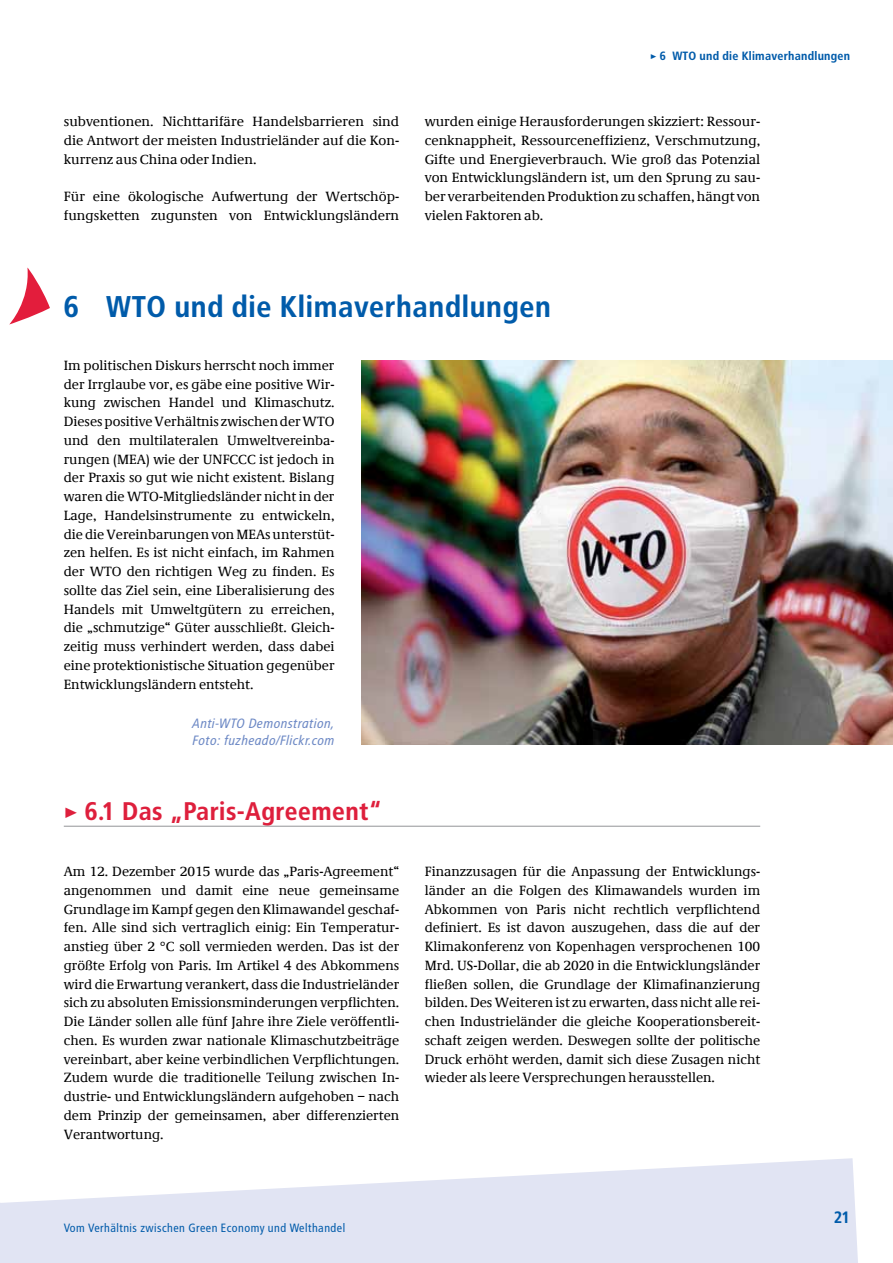
<style>
.page{position:relative;width:893px;height:1263px;background:#fff}
.page>*{position:absolute;margin:0;border:0;box-sizing:border-box;transform-origin:0 0}
.t1{font:700 30px "Transit";color:#005baa}
.t2{font:700 25.5px "Transit";color:#de1f3c}
.t3{font:700 16.5px "Transit";color:#005baa}
.t4{font:13.5px/18.8px "Demos Com";color:#000;text-align:justify}
.t5{font:italic 13.5px/16.5px "Transit";color:#6d89c5}
.t6{font:12px "Transit";color:#005baa}
.t7{font:700 12px "Transit";color:#005baa}
</style>
<div class="page">
<svg style="left:0;top:1158px;width:858px;height:105px;fill:#e1e4f3"></svg>
<hr style="left:64px;top:826px;width:696px;height:1px;background:#939598">
<img style="left:361px;top:360px;width:532px;height:385px">
<svg style="left:9px;top:268px;width:41px;height:56px"></svg>
<p class="t4" style="left:64px;top:112px;width:337px">subventionen. Nichttarifäre Handelsbarrieren sind die Antwort der meisten Industrieländer auf die Kon&shy;kurrenz aus China oder Indien.</p>
<p class="t4" style="left:64px;top:187px;width:337px">Für eine ökologische Aufwertung der Wertschöp&shy;fungsketten zugunsten von Entwicklungsländern</p>
<p class="t7" style="left:650px;top:49px;width:202px">&gt; 6 WTO und die Klimaverhandlungen</p>
<p class="t4" style="left:425px;top:112px;width:337px">wurden einige Herausforderungen skizziert: Ressour&shy;cenknappheit, Ressourceneffizienz, Verschmutzung, Gifte und Energieverbrauch. Wie groß das Potenzial von Entwicklungsländern ist, um den Sprung zu sau&shy;ber verarbeitenden Produktion zu schaffen, hängt von vielen Faktoren ab.</p>
<h1 class="t1" style="left:64px;top:289px;width:489px">6 WTO und die Klimaverhandlungen</h1>
<p class="t4" style="left:64px;top:356px;width:272px">Im politischen Diskurs herrscht noch immer der Irrglaube vor, es gäbe eine positive Wir&shy;kung zwischen Handel und Klimaschutz.<br>Dieses positive Verhältnis zwischen der WTO und den multilateralen Umweltvereinba&shy;rungen (MEA) wie der UNFCCC ist jedoch in der Praxis so gut wie nicht existent. Bislang waren die WTO-Mitgliedsländer nicht in der Lage, Handelsinstrumente zu entwickeln, die die Vereinbarungen von MEAs unterstüt&shy;zen helfen. Es ist nicht einfach, im Rahmen der WTO den richtigen Weg zu finden. Es sollte das Ziel sein, eine Liberalisierung des Handels mit Umweltgütern zu erreichen, die „schmutzige“ Güter ausschließt. Gleich&shy;zeitig muss verhindert werden, dass dabei eine protektionistische Situation gegenüber Entwicklungsländern entsteht.</p>
<p class="t5" style="left:192px;top:715px;width:144px">Anti-WTO Demonstration,<br>Foto: fuzheado/Flickr.com</p>
<h2 class="t2" style="left:64px;top:796px;width:320px">&gt; 6.1 Das „Paris-Agreement“</h2>
<p class="t4" style="left:64px;top:862px;width:337px">Am 12. Dezember 2015 wurde das „Paris-Agreement“ angenommen und damit eine neue gemeinsame Grundlage im Kampf gegen den Klimawandel geschaf&shy;fen. Alle sind sich vertraglich einig: Ein Temperatur&shy;anstieg über 2 °C soll vermieden werden. Das ist der größte Erfolg von Paris. Im Artikel 4 des Abkommens wird die Erwartung verankert, dass die Industrieländer sich zu absoluten Emissionsminderungen verpflichten.<br>Die Länder sollen alle fünf Jahre ihre Ziele veröffentli&shy;chen. Es wurden zwar nationale Klimaschutzbeiträge vereinbart, aber keine verbindlichen Verpflichtungen.<br>Zudem wurde die traditionelle Teilung zwischen In&shy;dustrie- und Entwicklungsländern aufgehoben − nach dem Prinzip der gemeinsamen, aber differenzierten Verantwortung.</p>
<p class="t4" style="left:425px;top:862px;width:337px">Finanzzusagen für die Anpassung der Entwicklungs&shy;länder an die Folgen des Klimawandels wurden im Abkommen von Paris nicht rechtlich verpflichtend definiert. Es ist davon auszugehen, dass die auf der Klimakonferenz von Kopenhagen versprochenen 100<br>Mrd. US-Dollar, die ab 2020 in die Entwicklungsländer fließen sollen, die Grundlage der Klimafinanzierung bilden. Des Weiteren ist zu erwarten, dass nicht alle rei&shy;chen Industrieländer die gleiche Kooperationsbereit&shy;schaft zeigen werden. Deswegen sollte der politische Druck erhöht werden, damit sich diese Zusagen nicht wieder als leere Versprechungen herausstellen.</p>
<p class="t6" style="left:64px;top:1221px;width:283px">Vom Verhältnis zwischen Green Economy und Welthandel</p>
<p class="t3" style="left:834px;top:1208px;width:18px">21</p>
</div>
